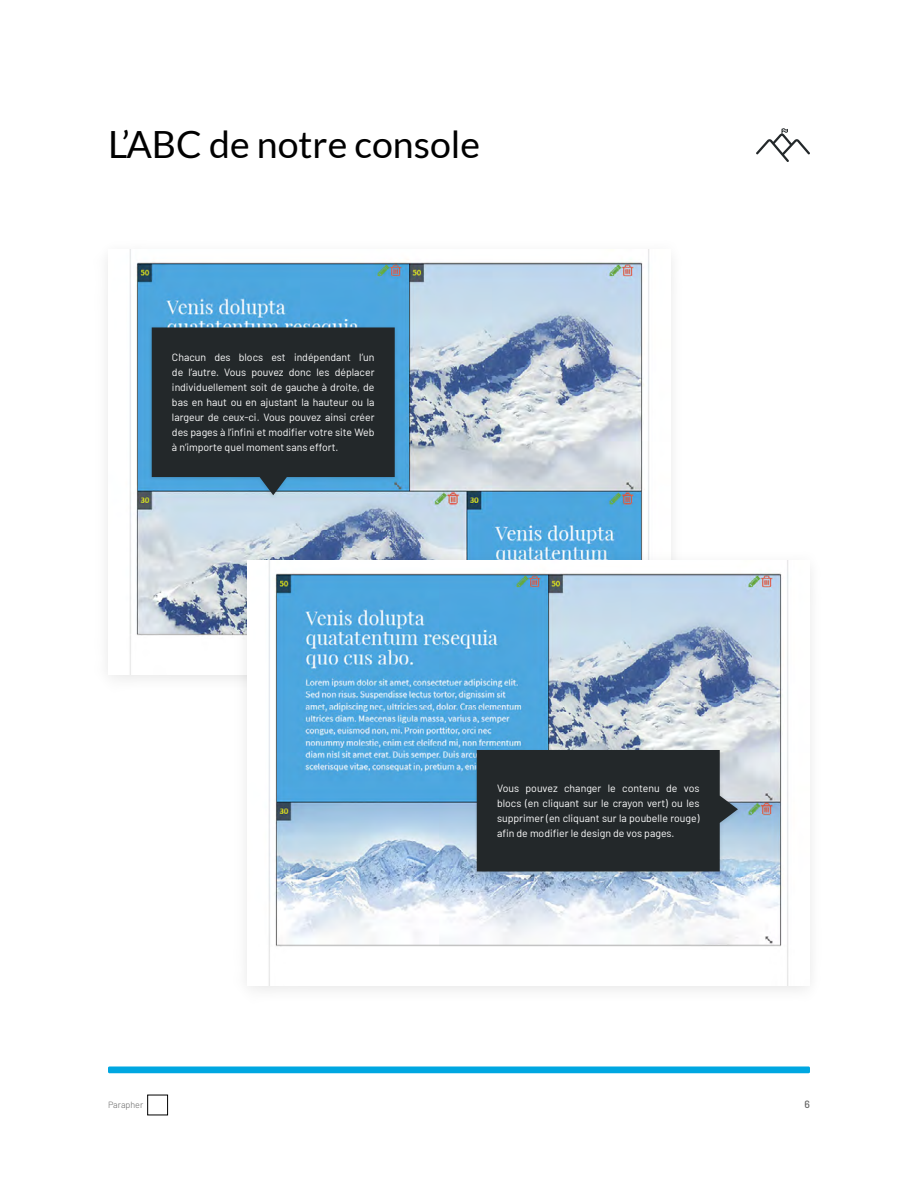
<style>
.page{position:relative;width:918px;height:1188px;background:#fff}
.page>*{position:absolute;margin:0;border:0;box-sizing:border-box;transform-origin:0 0}
.t1{font:37.5px "Lato";color:#000}
.t2{font:10.5px/15px "Barlow";color:#fff;text-align:justify}
.t3{font:500 10.5px "Barlow";color:#656565}
.t4{font:300 9px "Barlow";color:#656565}
</style>
<div class="page">
<div style="left:147px;top:1095px;width:21px;height:20px;border:1px solid #000"></div>
<div style="left:108px;top:1066px;width:702px;height:7px;background:#00a7e1;border-radius:2px"></div>
<img style="left:129px;top:250px;width:521px;height:424px">
<div style="left:233px;top:549px;width:591px;height:455px;background:#000;opacity:.1"></div>
<img style="left:248px;top:561px;width:562px;height:425px">
<div style="left:148px;top:325px;width:250px;height:175px;background:#000;opacity:.1"></div>
<svg style="left:152px;top:327px;width:243px;height:168px;background:#29353c"></svg>
<div style="left:473px;top:747px;width:268px;height:129px;background:#000;opacity:.1"></div>
<svg style="left:477px;top:750px;width:261px;height:122px;background:#2d3335"></svg>
<svg style="left:756px;top:128px;width:54px;height:34px"></svg>
<h1 class="t1" style="left:108px;top:124px;width:374px">L’ABC de notre console</h1>
<p class="t2" style="left:172px;top:349px;width:204px">Chacun des blocs est indépendant l’un de l’autre. Vous pouvez donc les déplacer individuellement soit de gauche à droite, de bas en haut ou en ajustant la hauteur ou la largeur de ceux-ci. Vous pouvez ainsi créer des pages à l’infini et modifier votre site Web à n’importe quel moment sans effort.</p>
<p class="t2" style="left:497px;top:780px;width:204px">Vous pouvez changer le contenu de vos blocs (en cliquant sur le crayon vert) ou les supprimer (en cliquant sur la poubelle rouge) afin de modifier le design de vos pages.</p>
<p class="t4" style="left:108px;top:1098px;width:37px">Parapher</p>
<p class="t3" style="left:805px;top:1097px;width:7px">6</p>
</div>
